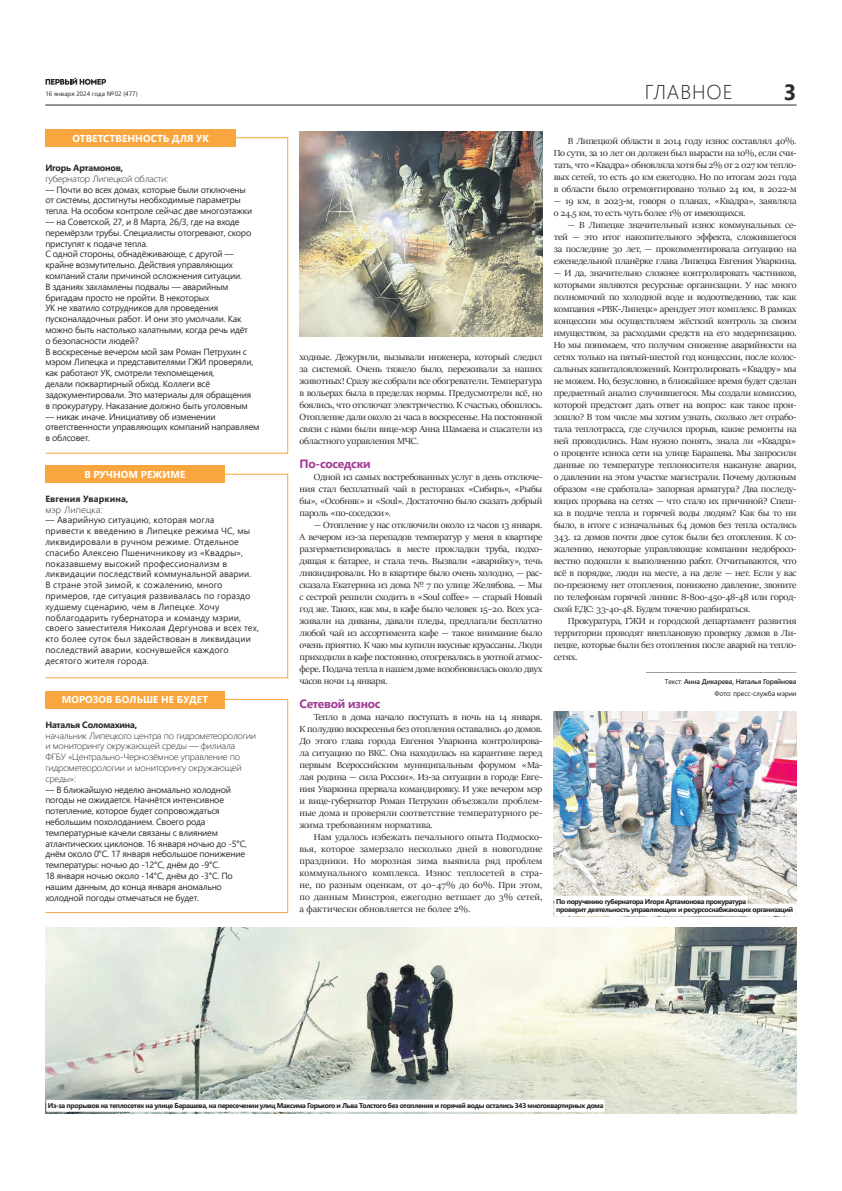
<style>
.page{position:relative;width:842px;height:1191px;background:#fff}
.page>*{position:absolute;margin:0;border:0;box-sizing:border-box;transform-origin:0 0}
.t1{font:700 22px "Segoe UI";color:#2b292a}
.t2{font:300 20px "Segoe UI";letter-spacing:.045em;color:#2b292a}
.t3{font:700 12px "Segoe UI";letter-spacing:-.025em;color:#a13d96}
.t4{font:700 10px "Segoe UI";letter-spacing:.01em;color:#fff}
.t5{font:9.9px/12px "Sitka Banner";letter-spacing:-.025em;color:#2b292a;text-align:justify;scale:1.07 1}
.t6{font:9px/10.8px "Segoe UI";letter-spacing:-.025em;color:#2b292a}
.t7{font:9px/10.8px "Segoe UI";letter-spacing:.01em;color:#2b292a}
.t8{font:300 9px/10.8px "Segoe UI";letter-spacing:-.025em;color:#2b292a;scale:1.07 1}
.t9{font:700 9px "Segoe UI";letter-spacing:-.025em;color:#2b292a}
.t10{font:700 9px "Segoe UI";letter-spacing:.01em;color:#2b292a}
.t11{font:300 9px "Segoe UI";letter-spacing:.01em;color:#2b292a;scale:1.07 1}
.t12{font:700 7px/8px "Segoe UI";letter-spacing:-.05em;color:#231f20}
.t13{font:600 7px/12px "Segoe UI";letter-spacing:-.025em;color:#231f20;text-align:right}
.t14{font:6.4px "Segoe UI";color:#2b292a}
.s1{font-weight:400}
</style>
<div class="page">
<svg style="left:46px;top:78px;width:60px;height:7px"></svg>
<hr style="left:45px;top:104px;width:752px;height:1px;background:#2b292a">
<img style="left:45px;top:928px;width:752px;height:185px">
<div style="left:45px;top:474px;width:243px;height:204px;border:1px solid #faa63f"></div>
<div style="left:45px;top:137px;width:243px;height:317px;border:1px solid #faa63f"></div>
<div style="left:45px;top:699px;width:243px;height:214px;border:1px solid #faa63f"></div>
<div style="left:45px;top:466px;width:180px;height:17px;background:#faa63f"></div>
<div style="left:45px;top:129px;width:191px;height:17px;background:#faa63f"></div>
<div style="left:45px;top:691px;width:180px;height:17px;background:#faa63f"></div>
<img style="left:300px;top:132px;width:242px;height:204px">
<img style="left:554px;top:711px;width:243px;height:205px">
<div style="left:555px;top:896px;width:192px;height:12px;background:#fff"></div>
<div style="left:555px;top:904px;width:239px;height:12px;background:#fff"></div>
<div style="left:46px;top:1099px;width:559px;height:12px;background:#fff"></div>
<p class="t14" style="left:45px;top:88px;width:94px">16 января 2024 года №02 (477)</p>
<h2 class="t2" style="left:645px;top:73px;width:89px">ГЛАВНОЕ</h2>
<h1 class="t1" style="left:784px;top:71px;width:14px">3</h1>
<p class="t4" style="left:72px;top:129px;width:138px">ОТВЕТСТВЕННОСТЬ ДЛЯ УК</p>
<p class="t9" style="left:45px;top:159px;width:79px">Игорь Артамонов,</p>
<p class="t8" style="left:45px;top:172px;width:116px">губернатор Липецкой области:</p>
<p class="t6" style="left:45px;top:183px;width:208px">— Почти во всех домах, которые были отключены от системы, достигнуты необходимые параметры тепла. На особом контроле сейчас две многоэтажки</p>
<p class="t6" style="left:45px;top:216px;width:209px">— на Советской, 27, и 8 Марта, 26/3, где на входе перемёрзли трубы. Специалисты отогревают, скоро приступят к подаче тепла.<br>С одной стороны, обнадёживающе, с другой — крайне возмутительно. Действия управляющих компаний стали причиной осложнения ситуации.<br>В зданиях захламлены подвалы — аварийным бригадам просто не пройти. В некоторых<br>УК не хватило сотрудников для проведения пусконаладочных работ. И они это умолчали. Как можно быть настолько халатными, когда речь идёт о безопасности людей?<br>В воскресенье вечером мой зам Роман Петрухин с мэром Липецка и представителями ГЖИ проверяли, как работают УК, смотрели техпомещения,<br>делали поквартирный обход. Коллеги всё задокументировали. Это материалы для обращения в прокуратуру. Наказание должно быть уголовным</p>
<p class="t6" style="left:45px;top:410px;width:216px">— никак иначе. Инициативу об изменении ответственности управляющих компаний направляем в облсовет.</p>
<p class="t4" style="left:84px;top:465px;width:103px">В РУЧНОМ РЕЖИМЕ</p>
<p class="t10" style="left:45px;top:490px;width:85px">Евгения Уваркина,</p>
<p class="t11" style="left:45px;top:501px;width:55px">мэр Липецка:</p>
<p class="t7" style="left:45px;top:514px;width:215px">— Аварийную ситуацию, которая могла<br>привести к введению в Липецке режима ЧС, мы ликвидировали в ручном режиме. Отдельное спасибо Алексею Пшеничникову из «Квадры», показавшему высокий профессионализм в ликвидации последствий коммунальной аварии.<br>В стране этой зимой, к сожалению, много примеров, где ситуация развивалась по гораздо худшему сценарию, чем в Липецке. Хочу поблагодарить губернатора и команду мэрии, своего заместителя Николая Дергунова и всех тех, кто более суток был задействован в ликвидации последствий аварии, коснувшейся каждого десятого жителя города.</p>
<p class="t4" style="left:62px;top:690px;width:148px">МОРОЗОВ БОЛЬШЕ НЕ БУДЕТ</p>
<p class="t9" style="left:45px;top:716px;width:93px">Наталья Соломахина,</p>
<p class="t8" style="left:45px;top:729px;width:198px">начальник Липецкого центра по гидрометеорологии и мониторингу окружающей среды — филиала ФГБУ «Центрально-Чернозёмное управление по гидрометеорологии и мониторингу окружающей среды»:</p>
<p class="t6" style="left:45px;top:783px;width:203px">— В ближайшую неделю аномально холодной погоды не ожидается. Начнётся интенсивное потепление, которое будет сопровождаться небольшим похолоданием. Своего рода температурные качели связаны с влиянием атлантических циклонов. 16 января ночью до -5°С, днём около 0°С. 17 января небольшое понижение температуры: ночью до -12°С, днём до -9°С.<br>18 января ночью около -14°С, днём до -3°С. По нашим данным, до конца января аномально холодной погоды отмечаться не будет.</p>
<p class="t5" style="left:300px;top:351px;width:228px">ходные. Дежурили, вызывали инженера, который следил за системой. Очень тяжело было, переживали за наших животных! Сразу же собрали все обогреватели. Температура в вольерах была в пределах нормы. Предусмотрели всё, но боялись, что отключат электричество. К счастью, обошлось.<br>Отопление дали около 21 часа в воскресенье. На постоянной связи с нами были вице-мэр Анна Шамаева и спасатели из областного управления МЧС.</p>
<p class="t3" style="left:300px;top:452px;width:73px">По-соседски</p>
<p class="t5" style="left:300px;top:471px;width:228px;text-indent:14px">Одной из самых востребованных услуг в день отключе&shy;ния стал бесплатный чай в ресторанах «Сибирь», «Рыбы бы», «Особняк» и «Soul». Достаточно было сказать добрый пароль «по-соседски».</p>
<p class="t5" style="left:300px;top:519px;width:228px;text-indent:14px">— Отопление у нас отключили около 12 часов 13 января.<br>А вечером из-за перепадов температур у меня в квартире разгерметизировалась в месте прокладки труба, подхо&shy;дящая к батарее, и стала течь. Вызвали «аварийку», течь ликвидировали. Но в квартире было очень холодно, — рас&shy;сказала Екатерина из дома № 7 по улице Желябова. — Мы с сестрой решили сходить в «Soul coffee» — старый Новый год же. Таких, как мы, в кафе было человек 15–20. Всех уса&shy;живали на диваны, давали пледы, предлагали бесплатно любой чай из ассортимента кафе — такое внимание было очень приятно. К чаю мы купили вкусные круассаны. Люди приходили в кафе постоянно, отогревались в уютной атмос&shy;фере. Подача тепла в нашем доме возобновилась около двух часов ночи 14 января.</p>
<p class="t3" style="left:300px;top:692px;width:82px">Сетевой износ</p>
<p class="t5" style="left:300px;top:711px;width:228px;text-indent:14px">Тепло в дома начало поступать в ночь на 14 января.<br>К полудню воскресенья без отопления оставались 40 домов.<br>До этого глава города Евгения Уваркина контролирова&shy;ла ситуацию по ВКС. Она находилась на карантине перед первым Всероссийским муниципальным форумом «Ма&shy;лая родина — сила России». Из-за ситуации в городе Евге&shy;ния Уваркина прервала командировку. И уже вечером мэр и вице-губернатор Роман Петрухин объезжали проблем&shy;ные дома и проверяли соответствие температурного ре&shy;жима требованиям норматива.</p>
<p class="t5" style="left:300px;top:831px;width:228px;text-indent:14px">Нам удалось избежать печального опыта Подмоско&shy;вья, которое замерзало несколько дней в новогодние праздники. Но морозная зима выявила ряд проблем коммунального комплекса. Износ теплосетей в стра&shy;не, по разным оценкам, от 40–47% до 60%. При этом, по данным Минстроя, ежегодно ветшает до 3% сетей, а фактически обновляется не более 2%.</p>
<p class="t5" style="left:554px;top:135px;width:228px;text-indent:14px">В Липецкой области в 2014 году износ составлял 40%.<br>По сути, за 10 лет он должен был вырасти на 10%, если счи&shy;тать, что «Квадра» обновляла хотя бы 2% от 2 027 км тепло&shy;вых сетей, то есть 40 км ежегодно. Но по итогам 2021 года в области было отремонтировано только 24 км, в 2022-м</p>
<p class="t5" style="left:554px;top:195px;width:228px">— 19 км, в 2023-м, говоря о планах, «Квадра», заявляла о 24,5 км, то есть чуть более 1% от имеющихся.</p>
<p class="t5" style="left:554px;top:219px;width:228px;text-indent:14px">— В Липецке значительный износ коммунальных се&shy;тей — это итог накопительного эффекта, сложившегося за последние 30 лет, — прокомментировала ситуацию на еженедельной планёрке глава Липецка Евгения Уваркина.</p>
<p class="t5" style="left:554px;top:267px;width:228px">— И да, значительно сложнее контролировать частников, которыми являются ресурсные организации. У нас много полномочий по холодной воде и водоотведению, так как компания «РВК-Липецк» арендует этот комплекс. В рамках концессии мы осуществляем жёсткий контроль за своим имуществом, за расходами средств на его модернизацию.<br>Но мы понимаем, что получим снижение аварийности на сетях только на пятый-шестой год концессии, после колос&shy;сальных капиталовложений. Контролировать «Квадру» мы не можем. Но, безусловно, в ближайшее время будет сделан предметный анализ случившегося. Мы создали комиссию, которой предстоит дать ответ на вопрос: как такое прои&shy;зошло? В том числе мы хотим узнать, сколько лет отрабо&shy;тала теплотрасса, где случился прорыв, какие ремонты на ней проводились. Нам нужно понять, знала ли «Квадра» о проценте износа сети на улице Барашева. Мы запросили данные по температуре теплоносителя накануне аварии, о давлении на этом участке магистрали. Почему должным образом «не сработала» запорная арматура? Два последу&shy;ющих прорыва на сетях — что стало их причиной? Спеш&shy;ка в подаче тепла и горячей воды людям? Как бы то ни было, в итоге с изначальных 64 домов без тепла остались 343. 12 домов почти двое суток были без отопления. К со&shy;жалению, некоторые управляющие компании недобросо&shy;вестно подошли к выполнению работ. Отчитываются, что всё в порядке, люди на месте, а на деле — нет. Если у вас по-прежнему нет отопления, понижено давление, звоните по телефонам горячей линии: 8-800-450-48-48 или город&shy;ской ЕДС: 33-40-48. Будем точечно разбираться.</p>
<p class="t5" style="left:554px;top:615px;width:228px;text-indent:14px">Прокуратура, ГЖИ и городской департамент развития территории проводят внеплановую проверку домов в Ли&shy;пецке, которые были без отопления после аварий на тепло&shy;сетях.</p>
<p class="t13" style="left:646px;top:663px;width:152px">_______________________________________________________<br><span class="s1">Текст:</span> Анна Дикарева, Наталья Горяйнова<br><span class="s1">Фото: пресс-служба мэрии</span></p>
<p class="t12" style="left:556px;top:896px;width:239px">По поручению губернатора Игоря Артамонова прокуратура<br>проверит деятельность управляющих и ресурсоснабжающих организаций</p>
<p class="t12" style="left:48px;top:1100px;width:557px">Из-за прорывов на теплосетях на улице Барашева, на пересечении улиц Максима Горького и Льва Толстого без отопления и горячей воды остались 343 многоквартирных дома</p>
</div>
